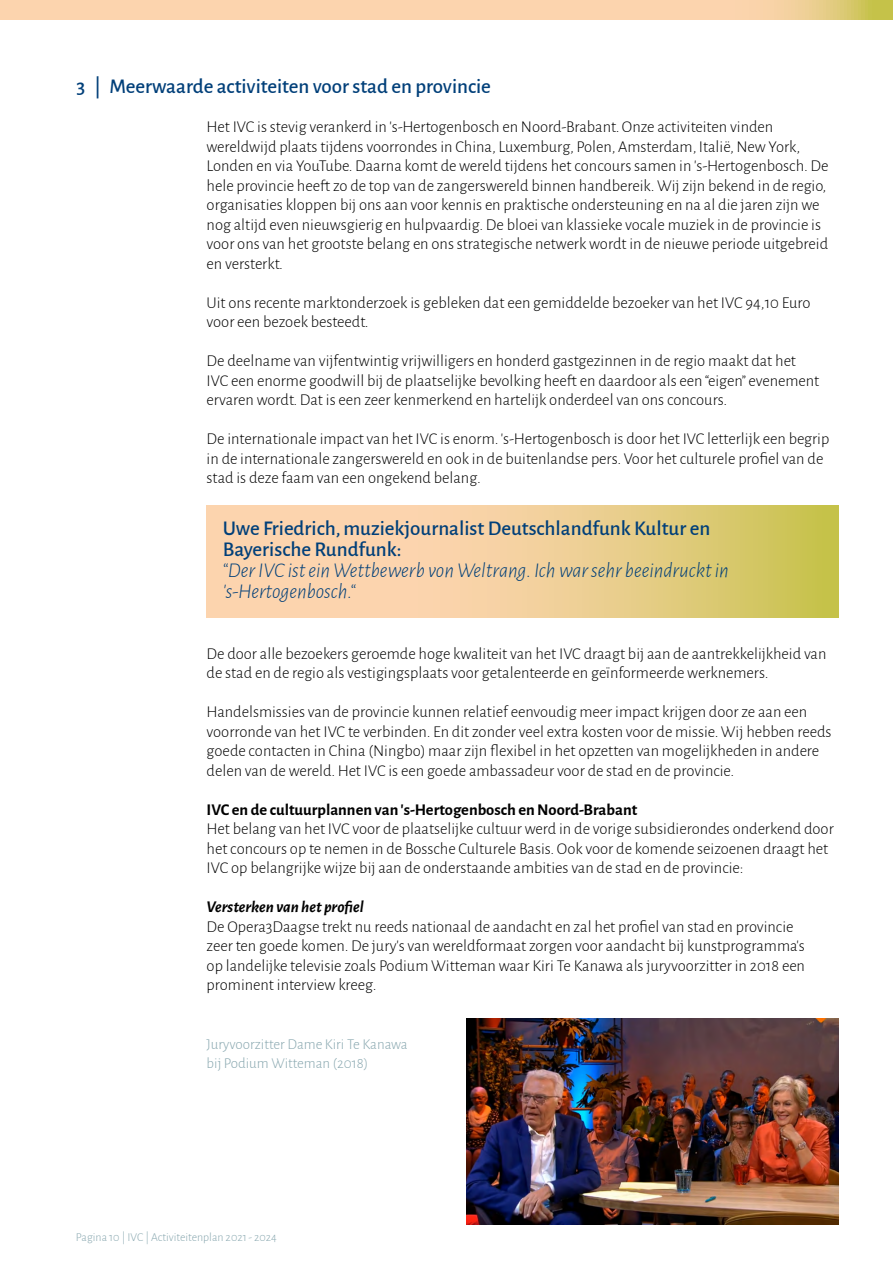
<style>
.page{position:relative;width:893px;height:1263px;background:#fff}
.page>*{position:absolute;margin:0;border:0;box-sizing:border-box;transform-origin:0 0}
.t1{font:500 21px/21px "Alegreya Sans";color:#003f79}
.t2{font:italic 300 21px/21px "Alegreya Sans";color:#003f79}
.t3{font:300 16.5px/19.5px "Alegreya Sans";color:#000}
.t4{font:700 16.5px "Alegreya Sans";color:#000}
.t5{font:italic 700 16.5px "Alegreya Sans";color:#000}
.t6{font:300 15px/19.5px "Alegreya Sans";color:#88a7af}
.t7{font:300 12px "Alegreya Sans";color:#88a7af}
</style>
<div class="page">
<svg style="left:1px;top:0;width:891px;height:20px;background:#f8d2a6"></svg>
<svg style="left:207px;top:505px;width:632px;height:112px;background:#ecce92"></svg>
<img style="left:467px;top:1019px;width:372px;height:206px">
<p class="t1" style="left:77px;top:75px;width:416px">3 | Meerwaarde activiteiten voor stad en provincie</p>
<p class="t3" style="left:207px;top:116px;width:623px">Het IVC is stevig verankerd in ’s-Hertogenbosch en Noord-Brabant. Onze activiteiten vinden wereldwijd plaats tijdens voorrondes in China, Luxemburg, Polen, Amsterdam, Italië, New York, Londen en via YouTube. Daarna komt de wereld tijdens het concours samen in ’s-Hertogenbosch. De hele provincie heeft zo de top van de zangerswereld binnen handbereik. Wij zijn bekend in de regio, organisaties kloppen bij ons aan voor kennis en praktische ondersteuning en na al die jaren zijn we nog altijd even nieuwsgierig en hulpvaardig. De bloei van klassieke vocale muziek in de provincie is voor ons van het grootste belang en ons strategische netwerk wordt in de nieuwe periode uitgebreid en versterkt.</p>
<p class="t3" style="left:207px;top:292px;width:606px">Uit ons recente marktonderzoek is gebleken dat een gemiddelde bezoeker van het IVC 94,10 Euro voor een bezoek besteedt.</p>
<p class="t3" style="left:207px;top:350px;width:614px">De deelname van vijfentwintig vrijwilligers en honderd gastgezinnen in de regio maakt dat het<br>IVC een enorme goodwill bij de plaatselijke bevolking heeft en daardoor als een “eigen” evenement ervaren wordt. Dat is een zeer kenmerkend en hartelijk onderdeel van ons concours.</p>
<p class="t3" style="left:207px;top:428px;width:624px">De internationale impact van het IVC is enorm. ’s-Hertogenbosch is door het IVC letterlijk een begrip in de internationale zangerswereld en ook in de buitenlandse pers. Voor het culturele profiel van de stad is deze faam van een ongekend belang.</p>
<p class="t1" style="left:223px;top:516px;width:489px">Uwe Friedrich, muziekjournalist Deutschlandfunk Kultur en<br>Bayerische Rundfunk:</p>
<p class="t2" style="left:223px;top:559px;width:508px">“Der IVC ist ein Wettbewerb von Weltrang. Ich war sehr beeindruckt in ’s-Hertogenbosch.“</p>
<p class="t3" style="left:207px;top:643px;width:621px">De door alle bezoekers geroemde hoge kwaliteit van het IVC draagt bij aan de aantrekkelijkheid van de stad en de regio als vestigingsplaats voor getalenteerde en geïnformeerde werknemers.</p>
<p class="t3" style="left:207px;top:702px;width:626px">Handelsmissies van de provincie kunnen relatief eenvoudig meer impact krijgen door ze aan een voorronde van het IVC te verbinden. En dit zonder veel extra kosten voor de missie. Wij hebben reeds goede contacten in China (Ningbo) maar zijn flexibel in het opzetten van mogelijkheden in andere delen van de wereld. Het IVC is een goede ambassadeur voor de stad en de provincie.</p>
<p class="t4" style="left:207px;top:797px;width:432px">IVC en de cultuurplannen van ’s-Hertogenbosch en Noord-Brabant</p>
<p class="t3" style="left:207px;top:819px;width:629px">Het belang van het IVC voor de plaatselijke cultuur werd in de vorige subsidierondes onderkend door het concours op te nemen in de Bossche Culturele Basis. Ook voor de komende seizoenen draagt het<br>IVC op belangrijke wijze bij aan de onderstaande ambities van de stad en de provincie:</p>
<p class="t5" style="left:207px;top:895px;width:159px">Versterken van het profiel</p>
<p class="t3" style="left:207px;top:916px;width:600px">De Opera3Daagse trekt nu reeds nationaal de aandacht en zal het profiel van stad en provincie zeer ten goede komen. De jury’s van wereldformaat zorgen voor aandacht bij kunstprogramma’s op landelijke televisie zoals Podium Witteman waar Kiri Te Kanawa als juryvoorzitter in 2018 een prominent interview kreeg.</p>
<p class="t6" style="left:207px;top:1033px;width:203px">Juryvoorzitter Dame Kiri Te Kanawa bij Podium Witteman (2018)</p>
<p class="t7" style="left:76px;top:1229px;width:202px">Pagina 10 | IVC | Activiteitenplan 2021 - 2024</p>
</div>
